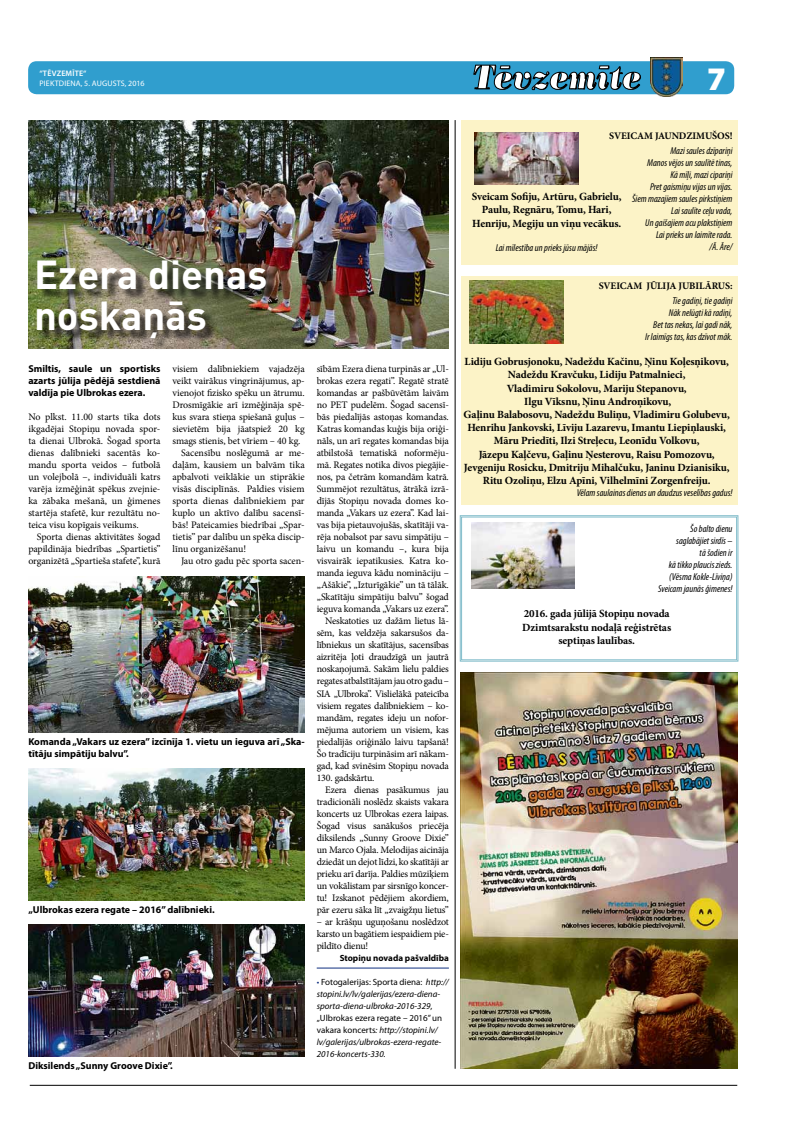
<style>
.page{position:relative;width:794px;height:1129px;background:#fff}
.page>*{position:absolute;margin:0;border:0;box-sizing:border-box;transform-origin:0 0}
.t1{font:700 40px/41px "DIN Pro";color:#fff}
.t2{font:900 33px "Myriad Pro";color:#fff}
.t3{font:700 11px/13.2px "Minion Pro";letter-spacing:-.01em;color:#000;text-align:center}
.t4{font:10px/12px "Minion Pro";letter-spacing:-.015em;color:#000;text-align:justify}
.t5{font:italic condensed 10px/12px "Myriad Pro";color:#000;text-align:right}
.t6{font:700 10px/12px "Myriad Pro";color:#000;text-align:justify}
.t7{font:700 10px "Minion Pro";letter-spacing:-.01em;color:#000}
.t8{font:italic 9px/12px "Myriad Pro";color:#000}
.t9{font:700 9px "Myriad Pro";color:#000}
.t10{font:8px "Myriad Pro";letter-spacing:.02em;color:#fff}
.t11{font:600 8px "Myriad Pro";letter-spacing:.02em;color:#fff}
.s1{font-style:normal;color:#0f2f7f}
.s2{font-style:normal}
</style>
<div class="page">
<svg style="left:459px;top:515px;width:279px;height:146px"></svg>
<div style="left:461px;top:516px;width:276px;height:144px;border:1px solid #81bcca"></div>
<div style="left:461px;top:276px;width:276px;height:228px;background:#fcf3c7"></div>
<div style="left:461px;top:120px;width:276px;height:144px;background:#fcf3c7"></div>
<div style="left:28px;top:61px;width:706px;height:33px;background:#309ece;border-radius:9px"></div>
<svg style="left:473px;top:65px;width:168px;height:26px"></svg>
<img style="left:650px;top:58px;width:32px;height:38px">
<hr style="left:30px;top:1084px;width:707px;height:1px;background:#000">
<img style="left:461px;top:672px;width:276px;height:396px">
<img style="left:28px;top:120px;width:421px;height:228px">
<img style="left:28px;top:576px;width:277px;height:156px">
<img style="left:28px;top:768px;width:277px;height:132px">
<img style="left:28px;top:924px;width:277px;height:132px">
<div style="left:38px;top:262px;width:240px;height:88px;background:#000;opacity:.75"></div>
<img style="left:474px;top:132px;width:104px;height:52px">
<img style="left:470px;top:281px;width:93px;height:62px">
<img style="left:471px;top:522px;width:103px;height:66px">
<hr style="left:317px;top:967px;width:132px;height:1px;background:#0f2f7f">
<hr style="left:455px;top:120px;width:1px;height:948px;background:#000">
<p class="t11" style="left:39px;top:68px;width:49px">“tĒVZEMĪTE“</p>
<p class="t10" style="left:39px;top:78px;width:107px">piektDIENA, 5. augusts, 2016</p>
<h2 class="t2" style="left:707px;top:60px;width:20px">7</h2>
<h1 class="t1" style="left:34px;top:252px;width:235px">Ezera dienas noskaņās</h1>
<p class="t6" style="left:28px;top:362px;width:134px">Smiltis, saule un sportisks azarts jūlija pēdējā sestdienā valdīja pie Ulbrokas ezera.</p>
<p class="t4" style="left:28px;top:411px;width:134px">No plkst. 11.00 starts tika dots ikgadējai Stopiņu novada spor&shy;ta dienai Ulbrokā. Šogad sporta dienas dalībnieki sacentās ko&shy;mandu sporta veidos – futbolā un volejbolā –, individuāli katrs varēja izmēģināt spēkus zvejnie&shy;ka zābaka mešanā, un ģimenes startēja stafetē, kur rezultātu no&shy;teica visu kopīgais veikums.</p>
<p class="t4" style="left:28px;top:531px;width:134px;text-indent:8px">Sporta dienas aktivitātes šogad papildināja biedrības „Spartietis” organizētā „Spartieša stafete”, kurā</p>
<p class="t4" style="left:172px;top:363px;width:134px">visiem dalībniekiem vajadzēja</p>
<p class="t4" style="left:172px;top:375px;width:134px">veikt vairākus vingrinājumus, ap-</p>
<p class="t4" style="left:172px;top:387px;width:134px">vienojot fizisko spēku un ātrumu.</p>
<p class="t4" style="left:172px;top:399px;width:134px">Drosmīgākie arī izmēģināja spē-</p>
<p class="t4" style="left:172px;top:411px;width:134px">kus svara stieņa spiešanā guļus –</p>
<p class="t4" style="left:172px;top:423px;width:134px">sievietēm bija jāatspiež 20 kg</p>
<p class="t4" style="left:172px;top:435px;width:130px">smags stienis, bet vīriem – 40 kg.</p>
<p class="t4" style="left:181px;top:447px;width:125px">Sacensību noslēgumā ar me-</p>
<p class="t4" style="left:172px;top:459px;width:134px">daļām, kausiem un balvām tika</p>
<p class="t4" style="left:172px;top:471px;width:134px">apbalvoti veiklākie un stiprākie</p>
<p class="t4" style="left:172px;top:483px;width:134px">visās disciplīnās. Paldies visiem</p>
<p class="t4" style="left:172px;top:495px;width:134px">sporta dienas dalībniekiem par</p>
<p class="t4" style="left:172px;top:507px;width:134px">kuplo un aktīvo dalību sacensī-</p>
<p class="t4" style="left:172px;top:519px;width:134px">bās! Pateicamies biedrībai „Spar-</p>
<p class="t4" style="left:172px;top:531px;width:134px">tietis” par dalību un spēka discip-</p>
<p class="t4" style="left:172px;top:543px;width:75px">līnu organizēšanu!</p>
<p class="t4" style="left:181px;top:555px;width:125px">Jau otro gadu pēc sporta sacen-</p>
<p class="t6" style="left:28px;top:734px;width:278px">Komanda „Vakars uz ezera” izcīnīja 1. vietu un ieguva arī „Ska&shy;tītāju simpātiju balvu”.</p>
<p class="t6" style="left:28px;top:902px;width:188px">„Ulbrokas ezera regate – 2016” dalībnieki.</p>
<p class="t6" style="left:28px;top:1058px;width:146px">Diksilends „Sunny Groove Dixie”.</p>
<p class="t4" style="left:317px;top:363px;width:134px">sībām Ezera diena turpinās ar „Ul-</p>
<p class="t4" style="left:317px;top:375px;width:134px">brokas ezera regati”. Regatē stratē</p>
<p class="t4" style="left:317px;top:387px;width:134px">komandas ar pašbūvētām laivām</p>
<p class="t4" style="left:317px;top:399px;width:134px">no PET pudelēm. Šogad sacensī-</p>
<p class="t4" style="left:317px;top:411px;width:134px">bās piedalījās astoņas komandas.</p>
<p class="t4" style="left:317px;top:423px;width:134px">Katras komandas kuģis bija oriģi-</p>
<p class="t4" style="left:317px;top:435px;width:134px">nāls, un arī regates komandas bija</p>
<p class="t4" style="left:317px;top:447px;width:134px">atbilstošā tematiskā noformēju-</p>
<p class="t4" style="left:317px;top:459px;width:134px">mā. Regates notika divos piegājie-</p>
<p class="t4" style="left:317px;top:471px;width:134px">nos, pa četrām komandām katrā.</p>
<p class="t4" style="left:317px;top:483px;width:134px">Summējot rezultātus, ātrākā izrā-</p>
<p class="t4" style="left:317px;top:495px;width:134px">dījās Stopiņu novada domes ko-</p>
<p class="t4" style="left:317px;top:507px;width:134px">manda „Vakars uz ezera”. Kad lai-</p>
<p class="t4" style="left:317px;top:519px;width:134px">vas bija pietauvojušās, skatītāji va-</p>
<p class="t4" style="left:317px;top:531px;width:134px">rēja nobalsot par savu simpātiju –</p>
<p class="t4" style="left:317px;top:543px;width:134px">laivu un komandu –, kura bija</p>
<p class="t4" style="left:317px;top:555px;width:134px">visvairāk iepatikusies. Katra ko-</p>
<p class="t4" style="left:317px;top:567px;width:134px">manda ieguva kādu nomināciju –</p>
<p class="t4" style="left:317px;top:579px;width:134px">„Ašākie”, „Izturīgākie” un tā tālāk.</p>
<p class="t4" style="left:317px;top:591px;width:134px">„Skatītāju simpātiju balvu” šogad</p>
<p class="t4" style="left:317px;top:603px;width:134px">ieguva komanda „Vakars uz ezera”.</p>
<p class="t4" style="left:325px;top:615px;width:125px">Neskatoties uz dažām lietus lā-</p>
<p class="t4" style="left:317px;top:627px;width:134px">sēm, kas veldzēja sakarsušos da-</p>
<p class="t4" style="left:317px;top:639px;width:134px">lībniekus un skatītājus, sacensības</p>
<p class="t4" style="left:317px;top:651px;width:134px">aizritēja ļoti draudzīgā un jautrā</p>
<p class="t4" style="left:317px;top:663px;width:134px">noskaņojumā. Sakām lielu paldies</p>
<p class="t4" style="left:317px;top:675px;width:134px">regates atbalstītājam jau otro gadu –</p>
<p class="t4" style="left:317px;top:687px;width:134px">SIA „Ulbroka”. Vislielākā pateicība</p>
<p class="t4" style="left:317px;top:699px;width:134px">visiem regates dalībniekiem – ko-</p>
<p class="t4" style="left:317px;top:711px;width:134px">mandām, regates ideju un nofor-</p>
<p class="t4" style="left:317px;top:723px;width:134px">mējuma autoriem un visiem, kas</p>
<p class="t4" style="left:317px;top:735px;width:134px">piedalījās oriģinālo laivu tapšanā!</p>
<p class="t4" style="left:317px;top:747px;width:134px">Šo tradīciju turpināsim arī nākam-</p>
<p class="t4" style="left:317px;top:759px;width:134px">gad, kad svinēsim Stopiņu novada</p>
<p class="t4" style="left:317px;top:771px;width:59px">130. gadskārtu.</p>
<p class="t4" style="left:325px;top:783px;width:125px">Ezera dienas pasākumus jau</p>
<p class="t4" style="left:317px;top:795px;width:134px">tradicionāli noslēdz skaists vakara</p>
<p class="t4" style="left:317px;top:807px;width:134px">koncerts uz Ulbrokas ezera laipas.</p>
<p class="t4" style="left:317px;top:819px;width:134px">Šogad visus sanākušos priecēja</p>
<p class="t4" style="left:317px;top:831px;width:134px">diksilends „Sunny Groove Dixie”</p>
<p class="t4" style="left:317px;top:843px;width:134px">un Marco Ojala. Melodijas aicināja</p>
<p class="t4" style="left:317px;top:855px;width:134px">dziedāt un dejot līdzi, ko skatītāji ar</p>
<p class="t4" style="left:317px;top:867px;width:134px">prieku arī darīja. Paldies mūziķiem</p>
<p class="t4" style="left:317px;top:879px;width:134px">un vokālistam par sirsnīgo koncer-</p>
<p class="t4" style="left:317px;top:891px;width:134px">tu! Izskanot pēdējiem akordiem,</p>
<p class="t4" style="left:317px;top:903px;width:134px">pār ezeru sāka līt „zvaigžņu lietus”</p>
<p class="t4" style="left:317px;top:915px;width:134px">– ar krāšņu uguņošanu noslēdzot karsto un bagātiem iespaidiem pie&shy;pildīto dienu!</p>
<p class="t9" style="left:340px;top:951px;width:111px">Stopiņu novada pašvaldība</p>
<p class="t8" style="left:317px;top:975px;width:134px"><span class="s1">•</span> <span class="s2">Fotogalerijas: Sporta diena:</span> http:// stopini.lv/lv/galerijas/ezera-diena&shy;sporta-diena-ulbroka-2016-329<span class="s2">, „Ulbrokas ezera regate – 2016” un vakara koncerts</span>: http://stopini.lv/ lv/galerijas/ulbrokas-ezera-regate-2016-koncerts-330.</p>
<p class="t7" style="left:609px;top:129px;width:125px">SVEICAM JAUNDZIMUŠOS!</p>
<p class="t5" style="left:632px;top:145px;width:102px">Mazi saules dzīpariņi<br>Manos vējos un saulītē tinas,<br>Kā mīļi, mazi cipariņi<br>Pret gaismiņu vijas un vijas.<br>Šiem mazajiem saules pirkstiņiem<br>Lai saulīte ceļu vada,<br>Un gaišajiem acu plakstiņiem<br>Lai prieks un laimīte rada.<br>/Ā. Āre/</p>
<p class="t7" style="left:598px;top:279px;width:135px">SVEICAM JŪLIJA JUBILĀRUS:</p>
<p class="t5" style="left:645px;top:294px;width:89px">Tie gadiņi, tie gadiņi<br>Nāk nelūgti kā radiņi,<br>Bet tas nekas, lai gadi nāk,<br>Ir laimīgs tas, kas dzīvot māk.</p>
<p class="t3" style="left:463px;top:355px;width:268px">Lidiju Gobrusjonoku, Nadeždu Kačinu, Ņinu Koļesņikovu, Nadeždu Kravčuku, Lidiju Patmalnieci,<br>Vladimiru Sokolovu, Mariju Stepanovu,<br>Ilgu Vīksnu, Ņinu Androņikovu,<br>Gaļinu Balabosovu, Nadeždu Buliņu, Vladimiru Golubevu, Henrihu Jankovski, Līviju Lazarevu, Imantu Liepiņlauski, Māru Priedīti, Ilzi Streļecu, Leonīdu Volkovu,<br>Jāzepu Kaļčevu, Gaļinu Ņesterovu, Raisu Pomozovu, Jevgeniju Rosicku, Dmitriju Mihalčuku, Janinu Dzianisiku, Ritu Ozoliņu, Elzu Apīni, Vilhelmīni Zorgenfreiju.</p>
<p class="t5" style="left:577px;top:486px;width:157px">Vēlam saulainas dienas un daudzus veselības gadus!</p>
<p class="t5" style="left:658px;top:522px;width:76px">Šo balto dienu saglabājiet sirdīs –<br>tā šodien ir<br>kā tikko plaucis zieds. (Vēsma Kokle-Līviņa)<br>Sveicam jaunās ģimenes!</p>
<p class="t3" style="left:522px;top:607px;width:150px">2016. gada jūlijā Stopiņu novada<br>Dzimtsarakstu nodaļā reģistrētas septiņas laulības.</p>
<p class="t3" style="left:472px;top:190px;width:151px">Sveicam Sofiju, Artūru, Gabrielu,<br>Paulu, Regnāru, Tomu, Hari,<br>Henriju, Megiju un viņu vecākus.</p>
<p class="t5" style="left:496px;top:241px;width:103px">Lai mīlestība un prieks jūsu mājās!</p>
</div>
